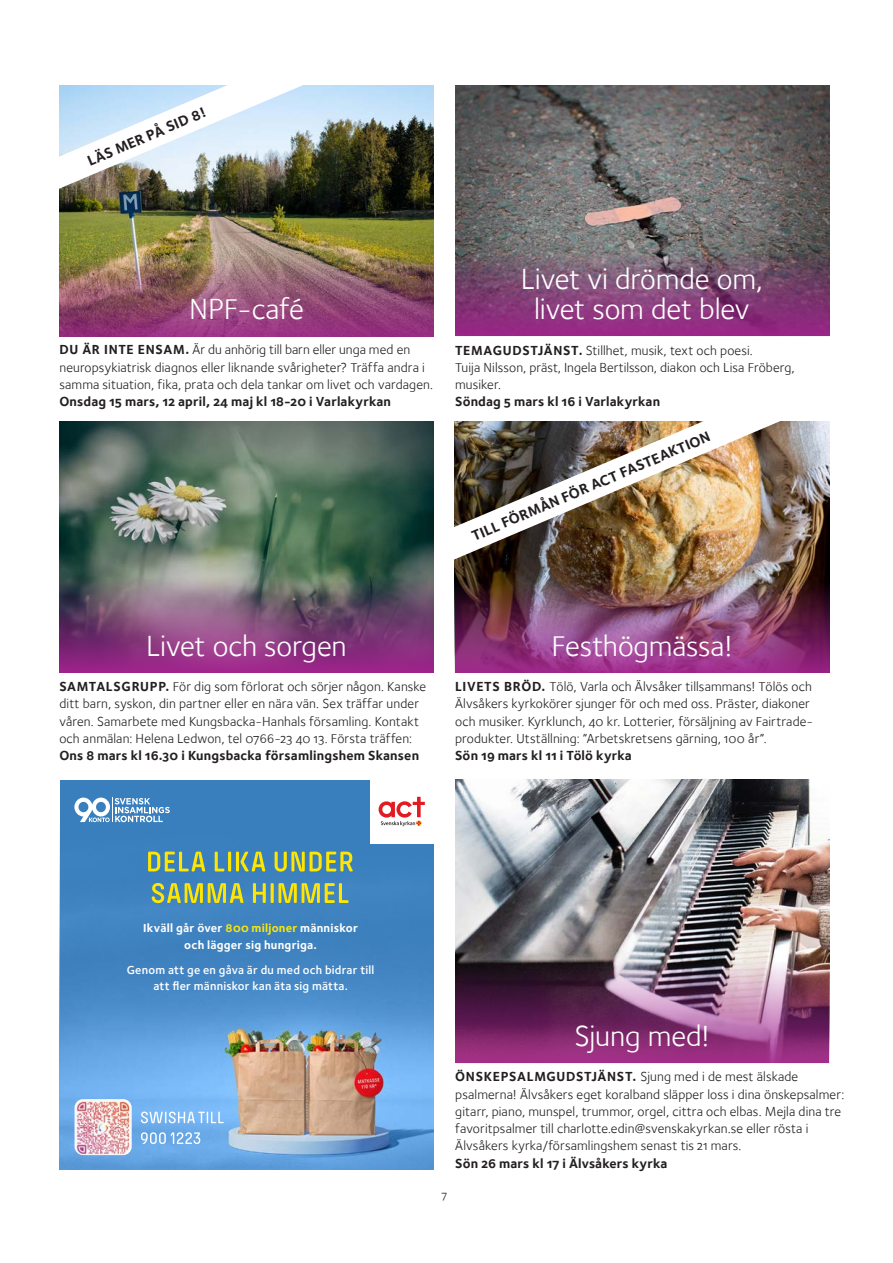
<style>
.page{position:relative;width:893px;height:1263px;background:#fff}
.page>*{position:absolute;margin:0;border:0;box-sizing:border-box;transform-origin:0 0}
.Svk20_-_neg_rubrik_i{font:30px/30px "Foundry Sterling Book OSF";letter-spacing:-.005em;color:#fff;text-align:center}
.t1{font:700 15px "Foundry Sterling OT3";color:#231f20}
.Svky17-fakta-foundry{font:13.5px/17.2px "Foundry Sterling Book OSF";letter-spacing:.01em;color:#231f20}
.Svky17-fakta-foundry-2{font:13.5px "Foundry Sterling Bold OSF";letter-spacing:.01em;color:#231f20}
.Svk20_-_fakta_-_foun{font:13.5px "Foundry Sterling Bold OSF";letter-spacing:.01em;color:#231f20}
.t2{font:600 12px/16.5px "Foundry Sterling OT3";letter-spacing:.015em;color:#fff;text-align:center}
.t3{font:700 12px/16.5px "Foundry Sterling OT3";letter-spacing:.02em;color:#fff;text-align:center}
.t4{font:12px "Foundry Sterling Book OSF";color:#231f20}
.s1{font-family:"Foundry Sterling Bold OSF"}
.s2{color:#fbe709}
</style>
<div class="page">
<img style="left:455px;top:85px;width:374px;height:251px">
<img style="left:455px;top:780px;width:374px;height:283px">
<div style="left:60px;top:780px;width:374px;height:389px;background:#397fbd"></div>
<img style="left:60px;top:822px;width:374px;height:347px">
<svg style="left:148px;top:852px;width:57px;height:19px"></svg>
<svg style="left:215px;top:852px;width:9px;height:19px"></svg>
<hr style="left:228px;top:852px;width:3px;height:19px;background:#ffe601">
<svg style="left:236px;top:852px;width:29px;height:19px"></svg>
<svg style="left:275px;top:852px;width:78px;height:20px"></svg>
<svg style="left:152px;top:883px;width:92px;height:20px"></svg>
<svg style="left:253px;top:883px;width:13px;height:20px"></svg>
<hr style="left:271px;top:883px;width:3px;height:20px;background:#ffe601">
<svg style="left:278px;top:883px;width:71px;height:20px"></svg>
<svg style="left:74px;top:797px;width:96px;height:25px"></svg>
<svg style="left:141px;top:1111px;width:83px;height:12px"></svg>
<svg style="left:141px;top:1132px;width:59px;height:12px"></svg>
<img style="left:75px;top:1099px;width:57px;height:56px">
<div style="left:370px;top:780px;width:64px;height:63px;background:#fff"></div>
<svg style="left:379px;top:797px;width:46px;height:29px"></svg>
<img style="left:59px;top:85px;width:375px;height:251px">
<img style="left:59px;top:422px;width:375px;height:251px">
<img style="left:455px;top:422px;width:374px;height:251px">
<img style="left:59px;top:85px;width:249px;height:106px">
<img style="left:454px;top:421px;width:329px;height:142px">
<p class="t1" style="left:83px;top:150px;width:129px;rotate:-23deg">LÄS MER PÅ SID 8!</p>
<p class="Svk20_-_neg_rubrik_i" style="left:189px;top:294px;width:116px">NPF-café</p>
<p class="Svky17-fakta-foundry" style="left:59px;top:341px;width:375px"><span class="s1">DU ÄR INTE ENSAM.</span> Är du anhörig till barn eller unga med en neuropsykiatrisk diagnos eller liknande svårigheter? Träffa andra i samma situation, fika, prata och dela tankar om livet och vardagen.</p>
<p class="Svky17-fakta-foundry-2" style="left:59px;top:394px;width:333px">Onsdag 15 mars, 12 april, 24 maj kl 18-20 i Varlakyrkan</p>
<p class="Svk20_-_neg_rubrik_i" style="left:521px;top:264px;width:243px">Livet vi drömde om, livet som det blev</p>
<p class="Svky17-fakta-foundry" style="left:455px;top:341px;width:299px"><span class="s1">TEMAGUDSTJÄNST.</span> Stillhet, musik, text och poesi.</p>
<p class="Svky17-fakta-foundry" style="left:455px;top:359px;width:341px">Tuija Nilsson, präst, Ingela Bertilsson, diakon och Lisa Fröberg, musiker.</p>
<p class="Svky17-fakta-foundry-2" style="left:455px;top:394px;width:206px">Söndag 5 mars kl 16 i Varlakyrkan</p>
<p class="t1" style="left:468px;top:525px;width:259px;rotate:-23deg">TILL FÖRMÅN FÖR ACT FASTEAKTION</p>
<p class="Svk20_-_neg_rubrik_i" style="left:146px;top:631px;width:202px">Livet och sorgen</p>
<p class="Svk20_-_neg_rubrik_i" style="left:551px;top:631px;width:183px">Festhögmässa!</p>
<p class="Svky17-fakta-foundry" style="left:59px;top:678px;width:368px"><span class="s1">SAMTALSGRUPP.</span> För dig som förlorat och sörjer någon. Kanske ditt barn, syskon, din partner eller en nära vän. Sex träffar under våren. Samarbete med Kungsbacka-Hanhals församling. Kontakt och anmälan: Helena Ledwon, tel 0766-23 40 13. Första träffen:</p>
<p class="Svky17-fakta-foundry-2" style="left:59px;top:747px;width:361px">Ons 8 mars kl 16.30 i Kungsbacka församlingshem Skansen</p>
<p class="Svky17-fakta-foundry" style="left:455px;top:678px;width:360px"><span class="s1">LIVETS BRÖD.</span> Tölö, Varla och Älvsåker tillsammans! Tölös och Älvsåkers kyrkokörer sjunger för och med oss. Präster, diakoner och musiker. Kyrklunch, 40 kr. Lotterier, försäljning av Fairtrade&shy;produkter. Utställning: ”Arbetskretsens gärning, 100 år”.</p>
<p class="Svk20_-_fakta_-_foun" style="left:455px;top:747px;width:178px">Sön 19 mars kl 11 i Tölö kyrka</p>
<p class="t3" style="left:143px;top:919px;width:216px">Ikväll går över <span class="s2">800 miljoner</span> människor och lägger sig hungriga.</p>
<p class="t2" style="left:127px;top:961px;width:249px">Genom att ge en gåva är du med och bidrar till att fler människor kan äta sig mätta.</p>
<p class="Svk20_-_neg_rubrik_i" style="left:574px;top:1021px;width:137px">Sjung med!</p>
<p class="Svky17-fakta-foundry" style="left:455px;top:1068px;width:344px"><span class="s1">ÖNSKEPSALMGUDSTJÄNST.</span> Sjung med i de mest älskade</p>
<p class="Svky17-fakta-foundry" style="left:455px;top:1085px;width:390px">psalmerna! Älvsåkers eget koralband släpper loss i dina önskepsalmer:</p>
<p class="Svky17-fakta-foundry" style="left:455px;top:1103px;width:387px">gitarr, piano, munspel, trummor, orgel, cittra och elbas. Mejla dina tre favoritpsalmer till charlotte.edin@svenskakyrkan.se eller rösta i<br>Älvsåkers kyrka/församlingshem senast tis 21 mars.</p>
<p class="Svk20_-_fakta_-_foun" style="left:455px;top:1155px;width:214px">Sön 26 mars kl 17 i Älvsåkers kyrka</p>
<p class="t4" style="left:442px;top:1188px;width:7px">7</p>
</div>
